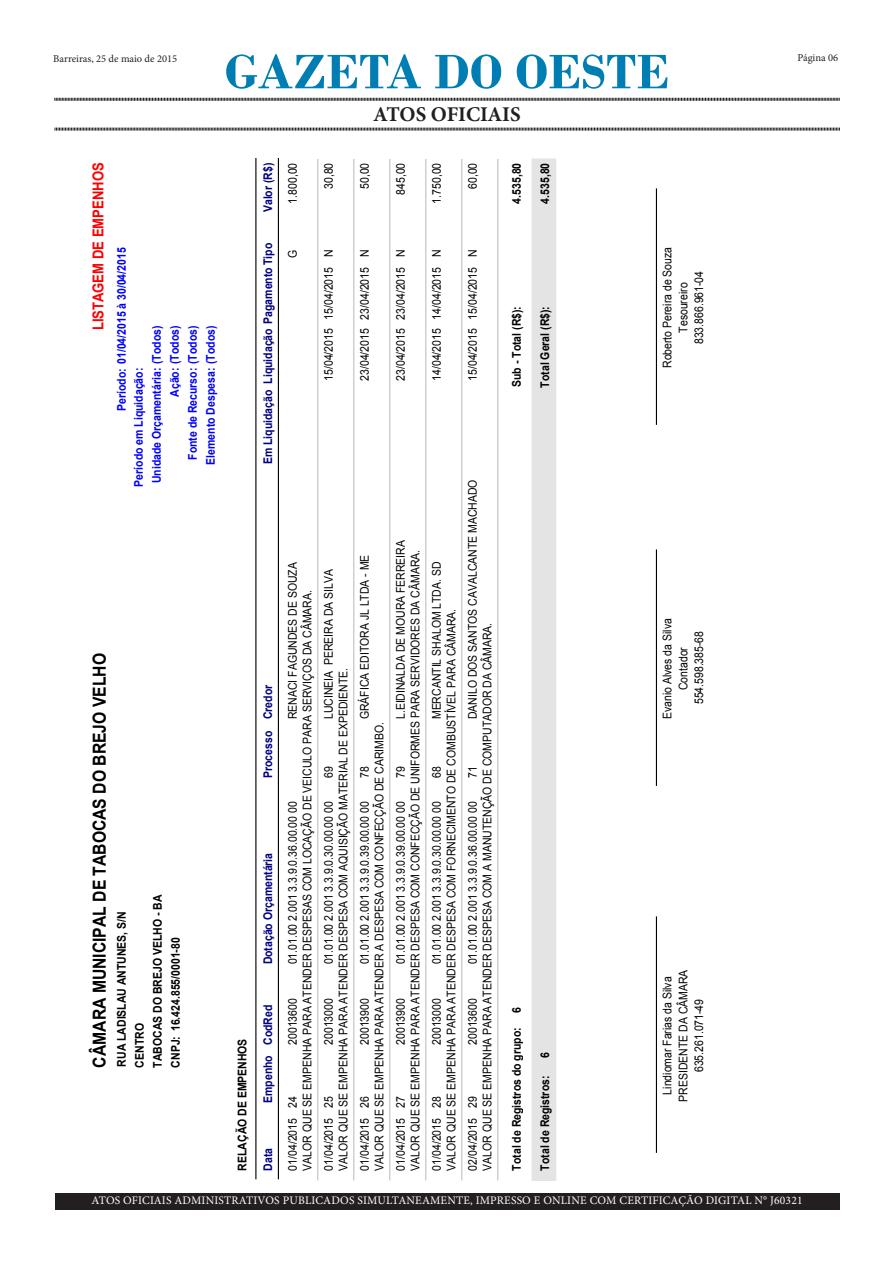
<style>
.page{position:relative;width:893px;height:1263px;background:#fff}
.page>*{position:absolute;margin:0;border:0;box-sizing:border-box;transform-origin:0 0}
.t1{font:700 51px "Bodoni";color:#007eb4}
.t2{font:700 21px "Minion Pro";letter-spacing:-.005em;color:#231f20}
.t3{font:700 18px "Arial";color:#000;scale:.87 1}
.t4{font:700 15px "Arial";color:#f00;scale:.87 1}
.t5{font:12px/15.8px "Arial";color:#000;text-align:center;scale:.87 1}
.t6{font:700 12px/18px "Arial";color:#000;scale:.87 1}
.t7{font:700 12px/18px "Arial";color:#00f;text-align:right;scale:.87 1}
.t8{font:700 12px "Arial";color:#000080;scale:.87 1}
.t9{font:11.55px "Minion Pro";letter-spacing:.015em;color:#fff}
.t10{font:10.5px "Minion Pro";color:#231f20}
.s1{color:#000080}
</style>
<div class="page">
<svg style="left:54px;top:97px;width:786px;height:4px;background:#908e8e"></svg>
<svg style="left:54px;top:127px;width:786px;height:4px;background:#908e8e"></svg>
<div style="left:55px;top:1193px;width:784px;height:16px;background:#231f20"></div>
<hr style="left:278px;top:158px;width:1px;height:1021px;background:#000">
<hr style="left:255px;top:158px;width:1px;height:1021px;background:#000">
<hr style="left:317px;top:159px;width:1px;height:1021px;background:#c0c0c0">
<hr style="left:353px;top:159px;width:1px;height:1021px;background:#c0c0c0">
<hr style="left:389px;top:159px;width:1px;height:1021px;background:#c0c0c0">
<hr style="left:425px;top:159px;width:1px;height:1021px;background:#c0c0c0">
<hr style="left:461px;top:159px;width:1px;height:1021px;background:#c0c0c0">
<hr style="left:497px;top:159px;width:1px;height:1021px;background:#c0c0c0">
<div style="left:532px;top:159px;width:24px;height:1021px;background:#e4e4e4"></div>
<hr style="left:656px;top:916px;width:1px;height:237px;background:#000">
<hr style="left:656px;top:549px;width:1px;height:237px;background:#000">
<hr style="left:656px;top:188px;width:1px;height:237px;background:#000">
<p class="t10" style="left:53px;top:52px;width:125px">Barreiras, 25 de maio de 2015</p>
<p class="t1" style="left:225px;top:42px;width:446px">GAZETA DO OESTE</p>
<p class="t2" style="left:373px;top:99px;width:149px">ATOS OFICIAIS</p>
<p class="t4" style="left:88px;top:330px;width:194px;rotate:-90deg">LISTAGEM DE EMPENHOS</p>
<p class="t7" style="left:113px;top:411px;width:189px;rotate:-90deg">Período: 01/04/2015 à 30/04/2015</p>
<p class="t7" style="left:148px;top:483px;width:182px;rotate:-90deg">Unidade Orçamentária: (Todos)<br>Ação: (Todos)<br>Fonte de Recurso: (Todos)<br>Elemento Despesa: (Todos)</p>
<p class="t7" style="left:130px;top:487px;width:138px;rotate:-90deg">Período em Liquidação:</p>
<p class="t3" style="left:87px;top:1067px;width:478px;rotate:-90deg">CÂMARA MUNICIPAL DE TABOCAS DO BREJO VELHO</p>
<p class="t6" style="left:113px;top:1067px;width:181px;rotate:-90deg">RUA LADISLAU ANTUNES, S/N<br>CENTRO</p>
<p class="t6" style="left:149px;top:1067px;width:200px;rotate:-90deg">TABOCAS DO BREJO VELHO - BA</p>
<p class="t6" style="left:167px;top:1067px;width:151px;rotate:-90deg">CNPJ: 16.424.855/0001-80</p>
<p class="t8" style="left:260px;top:212px;width:58px;rotate:-90deg">Valor (R$)</p>
<p class="t8" style="left:260px;top:384px;width:163px;rotate:-90deg">Liquidação Pagamento Tipo</p>
<p class="t8" style="left:260px;top:464px;width:87px;rotate:-90deg">Em Liquidação</p>
<p class="t8" style="left:260px;top:778px;width:109px;rotate:-90deg">Processo Credor</p>
<p class="t8" style="left:260px;top:964px;width:130px;rotate:-90deg">Dotação Orçamentária</p>
<p class="t8" style="left:260px;top:1045px;width:48px;rotate:-90deg">CodRed</p>
<p class="t6" style="left:230px;top:1170px;width:153px;line-height:25.8px;rotate:-90deg">RELAÇÃO DE EMPENHOS<br><span class="s1">Data</span></p>
<p class="t8" style="left:260px;top:1103px;width:56px;rotate:-90deg">Empenho</p>
<p class="t5" style="left:285px;top:203px;width:48px;rotate:-90deg">1.800,00</p>
<p class="t5" style="left:285px;top:258px;width:11px;rotate:-90deg">G</p>
<p class="t5" style="left:321px;top:189px;width:32px;rotate:-90deg">30,80</p>
<p class="t5" style="left:321px;top:257px;width:10px;rotate:-90deg">N</p>
<p class="t5" style="left:321px;top:319px;width:62px;rotate:-90deg">15/04/2015</p>
<p class="t5" style="left:321px;top:381px;width:62px;rotate:-90deg">15/04/2015</p>
<p class="t5" style="left:357px;top:189px;width:32px;rotate:-90deg">50,00</p>
<p class="t5" style="left:357px;top:257px;width:10px;rotate:-90deg">N</p>
<p class="t5" style="left:357px;top:319px;width:62px;rotate:-90deg">23/04/2015</p>
<p class="t5" style="left:357px;top:381px;width:62px;rotate:-90deg">23/04/2015</p>
<p class="t5" style="left:393px;top:195px;width:38px;rotate:-90deg">845,00</p>
<p class="t5" style="left:393px;top:257px;width:10px;rotate:-90deg">N</p>
<p class="t5" style="left:393px;top:319px;width:62px;rotate:-90deg">23/04/2015</p>
<p class="t5" style="left:393px;top:381px;width:62px;rotate:-90deg">23/04/2015</p>
<p class="t5" style="left:429px;top:203px;width:48px;rotate:-90deg">1.750,00</p>
<p class="t5" style="left:429px;top:257px;width:10px;rotate:-90deg">N</p>
<p class="t5" style="left:429px;top:319px;width:62px;rotate:-90deg">14/04/2015</p>
<p class="t5" style="left:429px;top:381px;width:62px;rotate:-90deg">14/04/2015</p>
<p class="t5" style="left:465px;top:189px;width:32px;rotate:-90deg">60,00</p>
<p class="t5" style="left:465px;top:257px;width:10px;rotate:-90deg">N</p>
<p class="t5" style="left:465px;top:319px;width:62px;rotate:-90deg">15/04/2015</p>
<p class="t5" style="left:465px;top:381px;width:62px;rotate:-90deg">15/04/2015</p>
<p class="t5" style="left:285px;top:719px;width:182px;rotate:-90deg">RENACI FAGUNDES DE SOUZA</p>
<p class="t5" style="left:300px;top:1170px;width:669px;rotate:-90deg">VALOR QUE SE EMPENHA PARA ATENDER DESPESAS COM LOCAÇÃO DE VEICULO PARA SERVIÇOS DA CÂMARA.</p>
<p class="t5" style="left:285px;top:964px;width:189px;rotate:-90deg">01.01.00 2.001 3.3.9.0.36.00.00 00</p>
<p class="t5" style="left:285px;top:1045px;width:55px;rotate:-90deg">20013600</p>
<p class="t5" style="left:285px;top:1170px;width:87px;rotate:-90deg">01/04/2015 24</p>
<p class="t5" style="left:321px;top:719px;width:174px;rotate:-90deg">LUCINEIA PEREIRA DA SILVA</p>
<p class="t5" style="left:336px;top:1170px;width:579px;rotate:-90deg">VALOR QUE SE EMPENHA PARA ATENDER DESPESA COM AQUISIÇÃO MATERIAL DE EXPEDIENTE.</p>
<p class="t5" style="left:321px;top:778px;width:15px;rotate:-90deg">69</p>
<p class="t5" style="left:321px;top:964px;width:189px;rotate:-90deg">01.01.00 2.001 3.3.9.0.30.00.00 00</p>
<p class="t5" style="left:321px;top:1045px;width:55px;rotate:-90deg">20013000</p>
<p class="t5" style="left:321px;top:1170px;width:87px;rotate:-90deg">01/04/2015 25</p>
<p class="t5" style="left:357px;top:719px;width:191px;rotate:-90deg">GRÁFICA EDITORA JL LTDA - ME</p>
<p class="t5" style="left:372px;top:1170px;width:517px;rotate:-90deg">VALOR QUE SE EMPENHA PARA ATENDER A DESPESA COM CONFECÇÃO DE CARIMBO.</p>
<p class="t5" style="left:357px;top:778px;width:15px;rotate:-90deg">78</p>
<p class="t5" style="left:357px;top:964px;width:189px;rotate:-90deg">01.01.00 2.001 3.3.9.0.39.00.00 00</p>
<p class="t5" style="left:357px;top:1045px;width:55px;rotate:-90deg">20013900</p>
<p class="t5" style="left:357px;top:1170px;width:87px;rotate:-90deg">01/04/2015 26</p>
<p class="t5" style="left:393px;top:719px;width:207px;rotate:-90deg">L.EIDINALDA DE MOURA FERREIRA</p>
<p class="t5" style="left:408px;top:1170px;width:715px;rotate:-90deg">VALOR QUE SE EMPENHA PARA ATENDER DESPESA COM CONFECÇÃO DE UNIFORMES PARA SERVIDORES DA CÂMARA.</p>
<p class="t5" style="left:393px;top:778px;width:15px;rotate:-90deg">79</p>
<p class="t5" style="left:393px;top:964px;width:189px;rotate:-90deg">01.01.00 2.001 3.3.9.0.39.00.00 00</p>
<p class="t5" style="left:393px;top:1045px;width:55px;rotate:-90deg">20013900</p>
<p class="t5" style="left:393px;top:1170px;width:87px;rotate:-90deg">01/04/2015 27</p>
<p class="t5" style="left:429px;top:719px;width:183px;rotate:-90deg">MERCANTIL SHALOM LTDA. SD</p>
<p class="t5" style="left:444px;top:1170px;width:647px;rotate:-90deg">VALOR QUE SE EMPENHA PARA ATENDER DESPESA COM FORNECIMENTO DE COMBUSTÍVEL PARA CÂMARA.</p>
<p class="t5" style="left:429px;top:778px;width:15px;rotate:-90deg">68</p>
<p class="t5" style="left:429px;top:964px;width:189px;rotate:-90deg">01.01.00 2.001 3.3.9.0.30.00.00 00</p>
<p class="t5" style="left:429px;top:1045px;width:55px;rotate:-90deg">20013000</p>
<p class="t5" style="left:429px;top:1170px;width:87px;rotate:-90deg">01/04/2015 28</p>
<p class="t5" style="left:465px;top:719px;width:277px;rotate:-90deg">DANILO DOS SANTOS CAVALCANTE MACHADO</p>
<p class="t5" style="left:480px;top:1170px;width:631px;rotate:-90deg">VALOR QUE SE EMPENHA PARA ATENDER DESPESA COM A MANUTENÇÃO DE COMPUTADOR DA CÂMARA.</p>
<p class="t5" style="left:465px;top:778px;width:15px;rotate:-90deg">71</p>
<p class="t5" style="left:465px;top:964px;width:189px;rotate:-90deg">01.01.00 2.001 3.3.9.0.36.00.00 00</p>
<p class="t5" style="left:465px;top:1045px;width:55px;rotate:-90deg">20013600</p>
<p class="t5" style="left:465px;top:1170px;width:87px;rotate:-90deg">02/04/2015 29</p>
<p class="t6" style="left:508px;top:203px;width:48px;rotate:-90deg">4.535,80</p>
<p class="t6" style="left:536px;top:203px;width:48px;rotate:-90deg">4.535,80</p>
<p class="t6" style="left:508px;top:387px;width:94px;rotate:-90deg">Sub - Total (R$):</p>
<p class="t6" style="left:536px;top:387px;width:95px;rotate:-90deg">Total Geral (R$):</p>
<p class="t6" style="left:508px;top:1012px;width:8px;rotate:-90deg">6</p>
<p class="t6" style="left:508px;top:1170px;width:166px;rotate:-90deg">Total de Registros do grupo:</p>
<p class="t6" style="left:536px;top:1058px;width:8px;rotate:-90deg">6</p>
<p class="t6" style="left:536px;top:1170px;width:110px;rotate:-90deg">Total de Registros:</p>
<p class="t5" style="left:660px;top:368px;width:141px;rotate:-90deg">Roberto Pereira de Souza<br>Tesoureiro</p>
<p class="t5" style="left:691px;top:344px;width:86px;rotate:-90deg">833.866.961-04</p>
<p class="t5" style="left:660px;top:719px;width:117px;rotate:-90deg">Evanio Alves da Silva<br>Contador</p>
<p class="t5" style="left:691px;top:704px;width:86px;rotate:-90deg">554.598.385-68</p>
<p class="t5" style="left:660px;top:1102px;width:153px;rotate:-90deg">Lindiomar Farias da Silva<br>PRESIDENTE DA CÂMARA</p>
<p class="t5" style="left:691px;top:1072px;width:86px;rotate:-90deg">635.261.071-49</p>
<p class="t10" style="left:797px;top:51px;width:42px">Página 06</p>
<p class="t9" style="left:91px;top:1193px;width:713px">ATOS OFICIAIS ADMINISTRATIVOS PUBLICADOS SIMULTANEAMENTE, IMPRESSO E ONLINE COM CERTIFICAÇÃO DIGITAL N° J60321</p>
</div>
